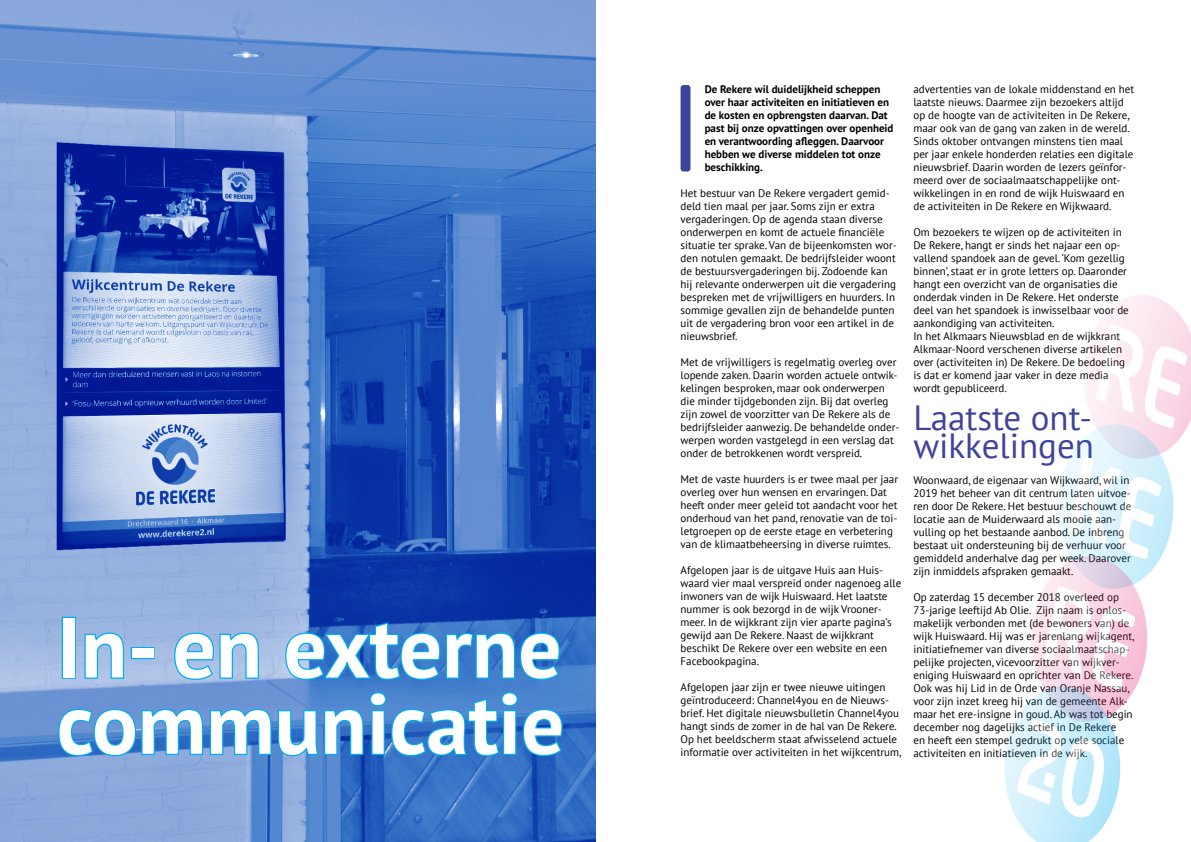
<style>
.page{position:relative;width:1191px;height:842px;background:#fff}
.page>*{position:absolute;margin:0;border:0;box-sizing:border-box;transform-origin:0 0}
.t1{font:700 85px/76.2px "PT Sans";color:#fff}
.t2{font:35px/28px "PT Sans";color:#3e449c}
.t3{font:11px/13px "PT Sans";color:#000}
.t4{font:700 11px/13px "PT Sans";color:#000}
</style>
<div class="page">
<img style="left:0;top:0;width:595px;height:842px">
<div style="left:62px;top:617px;width:14px;height:62px;border:2px solid #00aeef"></div>
<svg style="left:83px;top:631px;width:42px;height:49px;background:#78b8e6"></svg>
<div style="left:131px;top:647px;width:23px;height:12px;border:2px solid #00aeef"></div>
<svg style="left:173px;top:631px;width:87px;height:50px;background:#7bb9e6"></svg>
<svg style="left:284px;top:621px;width:277px;height:60px;background:#3283cf"></svg>
<svg style="left:57px;top:690px;width:507px;height:68px;background:#4089d2"></svg>
<div style="left:680px;top:85px;width:10px;height:86px;background:#3b449c;border-radius:3px"></div>
<svg style="left:1004px;top:295px;width:187px;height:547px"></svg>
<h1 class="t1" style="left:57px;top:608px;width:509px">In- en externe communicatie</h1>
<p class="t4" style="left:704px;top:83px;width:190px">De Rekere wil duidelijkheid scheppen over haar activiteiten en initiatieven en de kosten en opbrengsten daarvan. Dat past bij onze opvattingen over openheid en verantwoording afleggen. Daarvoor hebben we diverse middelen tot onze beschikking.</p>
<p class="t3" style="left:680px;top:187px;width:218px">Het bestuur van De Rekere vergadert gemid&shy;deld tien maal per jaar. Soms zijn er extra vergaderingen. Op de agenda staan diverse onderwerpen en komt de actuele financiële situatie ter sprake. Van de bijeenkomsten wor&shy;den notulen gemaakt. De bedrijfsleider woont de bestuursvergaderingen bij. Zodoende kan hij relevante onderwerpen uit die vergadering bespreken met de vrijwilligers en huurders. In sommige gevallen zijn de behandelde punten uit de vergadering bron voor een artikel in de nieuwsbrief.</p>
<p class="t3" style="left:680px;top:356px;width:220px">Met de vrijwilligers is regelmatig overleg over lopende zaken. Daarin worden actuele ontwik&shy;kelingen besproken, maar ook onderwerpen die minder tijdgebonden zijn. Bij dat overleg zijn zowel de voorzitter van De Rekere als de bedrijfsleider aanwezig. De behandelde onder&shy;werpen worden vastgelegd in een verslag dat onder de betrokkenen wordt verspreid.</p>
<p class="t3" style="left:680px;top:473px;width:219px">Met de vaste huurders is er twee maal per jaar overleg over hun wensen en ervaringen. Dat heeft onder meer geleid tot aandacht voor het onderhoud van het pand, renovatie van de toi&shy;letgroepen op de eerste etage en verbetering van de klimaatbeheersing in diverse ruimtes.</p>
<p class="t3" style="left:680px;top:564px;width:222px">Afgelopen jaar is de uitgave Huis aan Huis&shy;waard vier maal verspreid onder nagenoeg alle inwoners van de wijk Huiswaard. Het laatste nummer is ook bezorgd in de wijk Vrooner&shy;meer. In de wijkkrant zijn vier aparte pagina’s gewijd aan De Rekere. Naast de wijkkrant beschikt De Rekere over een website en een Facebookpagina.</p>
<p class="t3" style="left:680px;top:681px;width:222px">Afgelopen jaar zijn er twee nieuwe uitingen geïntroduceerd: Channel4you en de Nieuws&shy;brief. Het digitale nieuwsbulletin Channel4you hangt sinds de zomer in de hal van De Rekere.<br>Op het beeldscherm staat afwisselend actuele informatie over activiteiten in het wijkcentrum,</p>
<p class="t3" style="left:913px;top:83px;width:222px">advertenties van de lokale middenstand en het laatste nieuws. Daarmee zijn bezoekers altijd op de hoogte van de activiteiten in De Rekere, maar ook van de gang van zaken in de wereld.<br>Sinds oktober ontvangen minstens tien maal per jaar enkele honderden relaties een digitale nieuwsbrief. Daarin worden de lezers geïnfor&shy;meerd over de sociaalmaatschappelijke ont&shy;wikkelingen in en rond de wijk Huiswaard en de activiteiten in De Rekere en Wijkwaard.</p>
<p class="t3" style="left:913px;top:226px;width:217px">Om bezoekers te wijzen op de activiteiten in De Rekere, hangt er sinds het najaar een op&shy;vallend spandoek aan de gevel. ‘Kom gezellig binnen’, staat er in grote letters op. Daaronder hangt een overzicht van de organisaties die onderdak vinden in De Rekere. Het onderste deel van het spandoek is inwisselbaar voor de aankondiging van activiteiten.<br>In het Alkmaars Nieuwsblad en de wijkkrant Alkmaar-Noord verschenen diverse artikelen over (activiteiten in) De Rekere. De bedoeling is dat er komend jaar vaker in deze media wordt gepubliceerd.</p>
<h2 class="t2" style="left:913px;top:403px;width:182px">Laatste ont&shy;wikkelingen</h2>
<p class="t3" style="left:913px;top:474px;width:219px">Woonwaard, de eigenaar van Wijkwaard, wil in 2019 het beheer van dit centrum laten uitvoe&shy;ren door De Rekere. Het bestuur beschouwt de locatie aan de Muiderwaard als mooie aan&shy;vulling op het bestaande aanbod. De inbreng bestaat uit ondersteuning bij de verhuur voor gemiddeld anderhalve dag per week. Daarover zijn inmiddels afspraken gemaakt.</p>
<p class="t3" style="left:913px;top:591px;width:222px">Op zaterdag 15 december 2018 overleed op 73-jarige leeftijd Ab Olie. Zijn naam is onlos&shy;makelijk verbonden met (de bewoners van) de wijk Huiswaard. Hij was er jarenlang wijkagent, initiatiefnemer van diverse sociaalmaatschap&shy;pelijke projecten, vicevoorzitter van wijkver&shy;eniging Huiswaard en oprichter van De Rekere.<br>Ook was hij Lid in de Orde van Oranje Nassau, voor zijn inzet kreeg hij van de gemeente Alk&shy;maar het ere-insigne in goud. Ab was tot begin december nog dagelijks actief in De Rekere<br>en heeft een stempel gedrukt op vele sociale activiteiten en initiatieven in de wijk.</p>
</div>
